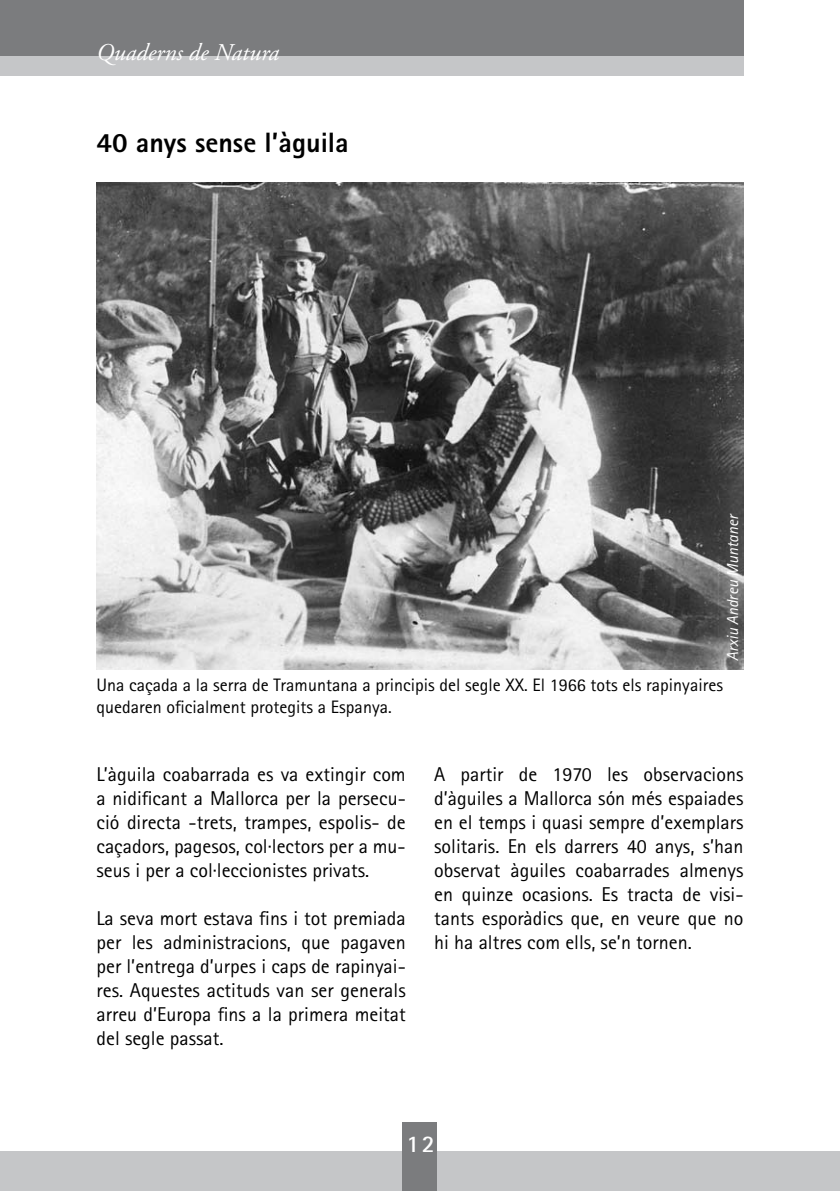
<style>
.page{position:relative;width:840px;height:1191px;background:#fff}
.page>*{position:absolute;margin:0;border:0;box-sizing:border-box;transform-origin:0 0}
.t1{font:800 28px "Rotis Sans Serif";color:#000}
.t2{font:italic 24px "Adobe Garamond";color:#fff}
.t3{font:700 24px "Rotis Sans Serif";color:#fff}
.t4{font:20px/24px "Rotis Sans Serif";color:#000;text-align:justify}
.t5{font:18px/21.6px "Rotis Sans Serif";color:#000}
.t6{font:italic 16px "Rotis Sans Serif";color:#fff}
</style>
<div class="page">
<div style="left:0;top:0;width:743px;height:56px;background:#7b7c7e"></div>
<div style="left:0;top:56px;width:743px;height:20px;background:#c5c6c8"></div>
<div style="left:0;top:1151px;width:839px;height:40px;background:#c5c6c8"></div>
<div style="left:403px;top:1123px;width:34px;height:68px;background:#7b7c7e"></div>
<img style="left:96px;top:183px;width:647px;height:486px">
<p class="t2" style="left:96px;top:40px;width:184px">Quaderns de Natura</p>
<h1 class="t1" style="left:96px;top:125px;width:253px">40 anys sense l’àguila</h1>
<p class="t6" style="left:722px;top:661px;width:149px;rotate:-90deg">Arxiu Andreu Muntaner</p>
<p class="t5" style="left:96px;top:674px;width:627px">Una caçada a la serra de Tramuntana a principis del segle XX. El 1966 tots els rapinyaires quedaren oficialment protegits a Espanya.</p>
<p class="t4" style="left:96px;top:762px;width:311px">L’àguila coabarrada es va extingir com a nidificant a Mallorca per la persecu&shy;ció directa -trets, trampes, espolis- de caçadors, pagesos, col·lectors per a mu&shy;seus i per a col·leccionistes privats.</p>
<p class="t4" style="left:96px;top:906px;width:311px">La seva mort estava fins i tot premiada per les administracions, que pagaven per l’entrega d’urpes i caps de rapinyai&shy;res. Aquestes actituds van ser generals arreu d’Europa fins a la primera meitat del segle passat.</p>
<p class="t4" style="left:434px;top:762px;width:311px">A partir de 1970 les observacions d’àguiles a Mallorca són més espaiades en el temps i quasi sempre d’exemplars solitaris. En els darrers 40 anys, s’han observat àguiles coabarrades almenys en quinze ocasions. Es tracta de visi&shy;tants esporàdics que, en veure que no hi ha altres com ells, se’n tornen.</p>
<p class="t3" style="left:406px;top:1129px;width:30px">12</p>
</div>
